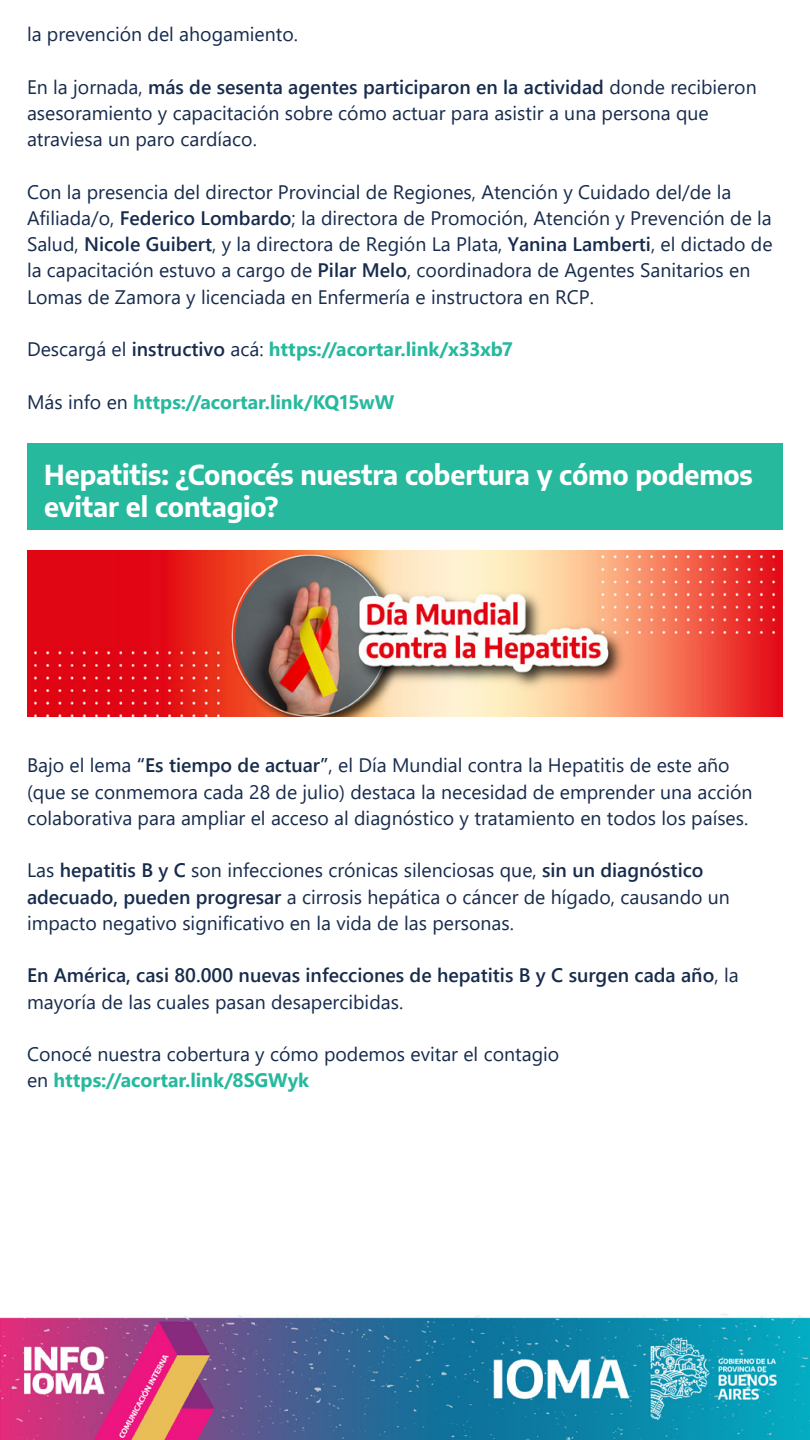
<style>
.page{position:relative;width:810px;height:1440px;background:#fff}
.page>*{position:absolute;margin:0;border:0;box-sizing:border-box;transform-origin:0 0}
.t1{font:700 27px/31.5px "Encode Sans";letter-spacing:-.005em;color:#fff}
.t2{font:19.5px/26.2px "Segoe UI";color:#172b4d}
.t3{font:700 19.5px "Segoe UI";letter-spacing:-.005em;color:#26b99d}
.t4{font:600 19.5px/26.2px "Segoe UI";color:#172b4d}
.s1{font-weight:600}
.s2{font-weight:400;color:#172b4d}
.s3{font-weight:600;color:#172b4d}
.s4{font-weight:400}
</style>
<div class="page">
<img style="left:0;top:1314px;width:810px;height:126px">
<div style="left:27px;top:443px;width:756px;height:87px;background:#26b99d"></div>
<img style="left:27px;top:550px;width:756px;height:167px">
<p class="t2" style="left:27px;top:19px;width:273px">la prevención del ahogamiento.</p>
<p class="t2" style="left:27px;top:72px;width:731px">En la jornada, <span class="s1">más de sesenta agentes participaron en la actividad</span> donde recibieron asesoramiento y capacitación sobre cómo actuar para asistir a una persona que atraviesa un paro cardíaco.</p>
<p class="t2" style="left:27px;top:177px;width:747px">Con la presencia del director Provincial de Regiones, Atención y Cuidado del/de la Afiliada/o, <span class="s1">Federico Lombardo</span>; la directora de Promoción, Atención y Prevención de la Salud, <span class="s1">Nicole Guibert</span>, y la directora de Región La Plata, <span class="s1">Yanina Lamberti</span>, el dictado de la capacitación estuvo a cargo de <span class="s1">Pilar Melo</span>, coordinadora de Agentes Sanitarios en Lomas de Zamora y licenciada en Enfermería e instructora en RCP.</p>
<p class="t3" style="left:27px;top:331px;width:487px"><span class="s2">Descargá el</span> <span class="s3">instructivo</span> <span class="s2">acá:</span> https://acortar.link/x33xb7</p>
<p class="t3" style="left:27px;top:383px;width:369px"><span class="s2">Más info en</span> https://acortar.link/KQ15wW</p>
<p class="t1" style="left:44px;top:458px;width:710px">Hepatitis: ¿Conocés nuestra cobertura y cómo podemos evitar el contagio?</p>
<p class="t2" style="left:27px;top:751px;width:727px">Bajo el lema <span class="s1">“Es tiempo de actuar”</span>, el Día Mundial contra la Hepatitis de este año (que se conmemora cada 28 de julio) destaca la necesidad de emprender una acción colaborativa para ampliar el acceso al diagnóstico y tratamiento en todos los países.</p>
<p class="t2" style="left:27px;top:856px;width:705px">Las <span class="s1">hepatitis B y C</span> son infecciones crónicas silenciosas que, <span class="s1">sin un diagnóstico adecuado, pueden progresar</span> a cirrosis hepática o cáncer de hígado, causando un impacto negativo significativo en la vida de las personas.</p>
<p class="t4" style="left:27px;top:961px;width:713px">En América, casi 80.000 nuevas infecciones de hepatitis B y C surgen cada año<span class="s4">, la mayoría de las cuales pasan desapercibidas.</span></p>
<p class="t2" style="left:27px;top:1039px;width:534px">Conocé nuestra cobertura y cómo podemos evitar el contagio</p>
<p class="t3" style="left:27px;top:1062px;width:284px"><span class="s2">en</span> https://acortar.link/8SGWyk</p>
</div>
